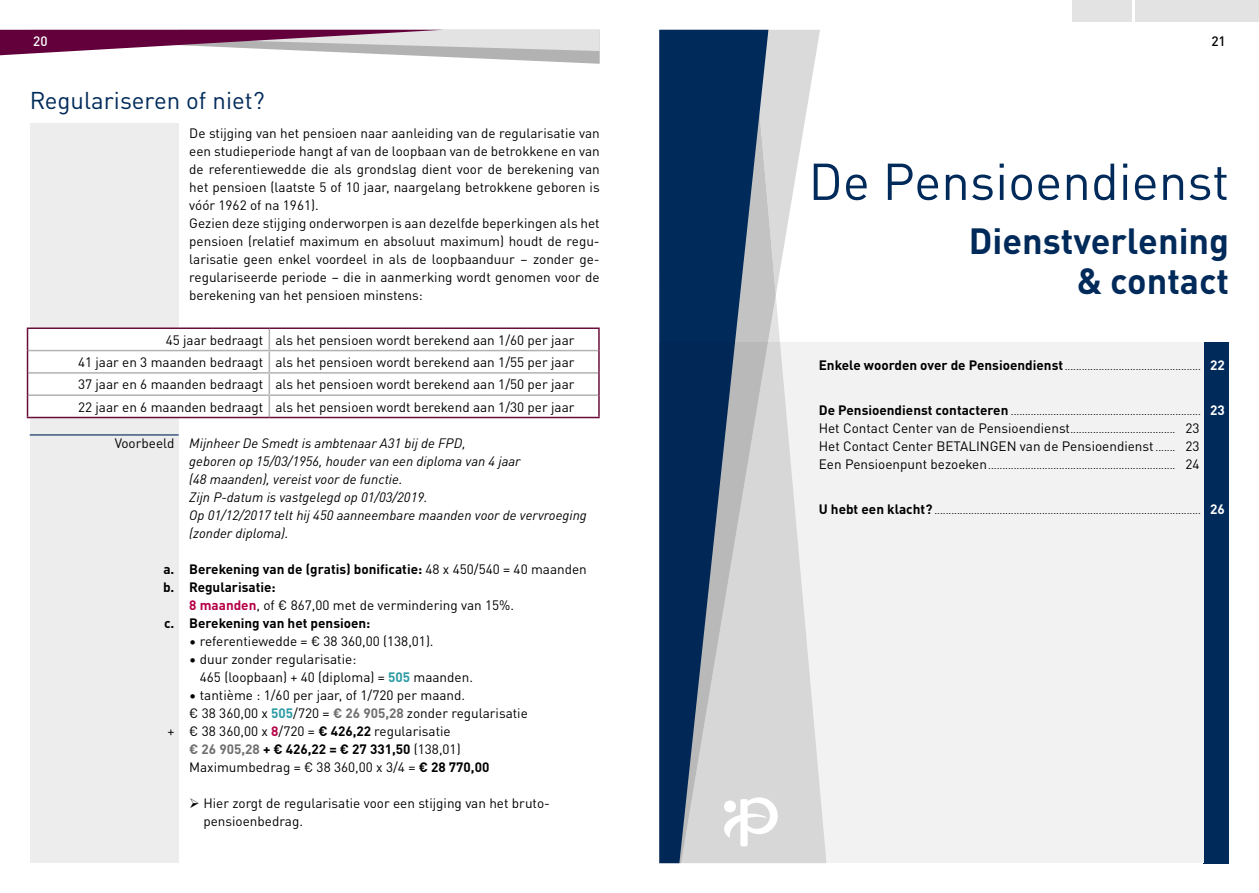
<style>
.page{position:relative;width:1259px;height:893px;background:#fff}
.page>*{position:absolute;margin:0;border:0;box-sizing:border-box;transform-origin:0 0}
.t1{font:51px "DINOT";color:#002a5a}
.t2{font:700 36px/40.5px "DINOT";color:#002a5a;text-align:right}
.t3{font:24px "DINOT";color:#002a5a}
.t4{font:13.5px/18px "DINOT";color:#000}
.t5{font:italic 13.5px/18px "DINOT";color:#000}
.t6{font:700 13.5px "DINOT";color:#000}
.t7{font:500 13.5px "DINOT";color:#fff}
.t8{font:500 13.5px "DINOT";color:#000}
.t9{font:10.5px "DINOT";color:#000}
.s1{font-style:normal}
.s2{font-weight:400}
.s3{font-weight:700;color:#b60146}
.s4{font-weight:700;color:#2d9ba5}
.s5{font-weight:700;color:#706f6f}
.s6{font-weight:700}
.s7{color:#706f6f}
.s8{font-weight:700;font-size:13.5px}
.s9{font-weight:700;font-size:13.5px;color:#fff}
.s10{font-size:10.5px}
.s11{font-size:13.5px}
</style>
<div class="page">
<svg style="left:0;top:30px;width:600px;height:34px"></svg>
<div style="left:30px;top:123px;width:149px;height:740px;background:#ededed"></div>
<hr style="left:30px;top:434px;width:149px;height:1px;background:#002a5a">
<svg style="left:28px;top:329px;width:570px;height:88px"></svg>
<hr style="left:268px;top:329px;width:2px;height:21px;background:#b3b2b2">
<hr style="left:28px;top:350px;width:241px;height:1px;background:#b3b2b2">
<hr style="left:269px;top:350px;width:329px;height:1px;background:#b3b2b2">
<hr style="left:268px;top:351px;width:2px;height:21px;background:#b3b2b2">
<hr style="left:28px;top:372px;width:241px;height:2px;background:#b3b2b2">
<hr style="left:269px;top:372px;width:329px;height:2px;background:#b3b2b2">
<hr style="left:268px;top:374px;width:2px;height:20px;background:#b3b2b2">
<hr style="left:28px;top:394px;width:241px;height:2px;background:#b3b2b2">
<hr style="left:269px;top:394px;width:329px;height:2px;background:#b3b2b2">
<hr style="left:268px;top:396px;width:2px;height:21px;background:#b3b2b2">
<hr style="left:27px;top:327px;width:242px;height:2px;background:#6a0d3a">
<hr style="left:269px;top:327px;width:331px;height:2px;background:#6a0d3a">
<hr style="left:598px;top:329px;width:2px;height:22px;background:#6a0d3a">
<hr style="left:598px;top:351px;width:2px;height:22px;background:#6a0d3a">
<hr style="left:598px;top:373px;width:2px;height:22px;background:#6a0d3a">
<svg style="left:27px;top:329px;width:1px;height:88px"></svg>
<hr style="left:598px;top:395px;width:2px;height:22px;background:#6a0d3a">
<hr style="left:27px;top:417px;width:242px;height:1px;background:#6a0d3a">
<hr style="left:269px;top:417px;width:331px;height:1px;background:#6a0d3a">
<div style="left:1203px;top:342px;width:26px;height:521px;background:#002a5a"></div>
<div style="left:659px;top:342px;width:544px;height:521px;background:#f2f2f2"></div>
<svg style="left:776px;top:30px;width:44px;height:232px"></svg>
<svg style="left:776px;top:262px;width:50px;height:601px"></svg>
<svg style="left:768px;top:30px;width:8px;height:833px;background:#d6d6d6"></svg>
<svg style="left:659px;top:30px;width:109px;height:833px;background:#506985"></svg>
<svg style="left:723px;top:797px;width:55px;height:49px"></svg>
<div style="left:1071px;top:0;width:60px;height:21px;background:#e3e3e3"></div>
<div style="left:1135px;top:0;width:124px;height:21px;background:#e3e3e3"></div>
<p class="t7" style="left:33px;top:30px;width:16px">20</p>
<h3 class="t3" style="left:30px;top:82px;width:236px">Regulariseren of niet?</h3>
<p class="t4" style="left:189px;top:123px;width:412px">De stijging van het pensioen naar aanleiding van de regularisatie van een studieperiode hangt af van de loopbaan van de betrokkene en van de referentiewedde die als grondslag dient voor de berekening van het pensioen (laatste 5 of 10 jaar, naargelang betrokkene geboren is vóór 1962 of na 1961).<br>Gezien deze stijging onderworpen is aan dezelfde beperkingen als het pensioen (relatief maximum en absoluut maximum) houdt de regu&shy;larisatie geen enkel voordeel in als de loopbaanduur – zonder ge&shy;regulariseerde periode – die in aanmerking wordt genomen voor de berekening van het pensioen minstens:</p>
<p class="t4" style="left:78px;top:328px;width:498px;line-height:22.4px;text-align:justify;text-indent:88px">45 jaar bedraagt als het pensioen wordt berekend aan 1/60 per jaar 41 jaar en 3 maanden bedraagt als het pensioen wordt berekend aan 1/55 per jaar 37 jaar en 6 maanden bedraagt als het pensioen wordt berekend aan 1/50 per jaar 22 jaar en 6 maanden bedraagt als het pensioen wordt berekend aan 1/30 per jaar</p>
<p class="t5" style="left:189px;top:434px;width:399px;text-indent:-75px"><span class="s1">Voorbeeld</span> Mijnheer De Smedt is ambtenaar A31 bij de FPD,<br>geboren op 15/03/1956, houder van een diploma van 4 jaar<br>(48 maanden), vereist voor de functie.<br>Zijn P-datum is vastgelegd op 01/03/2019.<br>Op 01/12/2017 telt hij 450 aanneembare maanden voor de vervroeging (zonder diploma).</p>
<p class="t6" style="left:163px;top:559px;width:425px">a. Berekening van de (gratis) bonificatie: <span class="s2">48 x 450/540 = 40 maanden</span></p>
<p class="t6" style="left:163px;top:577px;width:114px">b. Regularisatie:</p>
<p class="t4" style="left:189px;top:595px;width:326px"><span class="s3">8 maanden</span>, of € 867,00 met de vermindering van 15%.</p>
<p class="t6" style="left:164px;top:613px;width:208px">c. Berekening van het pensioen:</p>
<p class="t4" style="left:189px;top:631px;width:246px">• referentiewedde = € 38 360,00 (138,01).</p>
<p class="t4" style="left:200px;top:649px;width:275px;text-indent:-11px">• duur zonder regularisatie:<br>465 (loopbaan) + 40 (diploma) = <span class="s4">505</span> maanden.</p>
<p class="t4" style="left:189px;top:685px;width:277px">• tantième : 1/60 per jaar, of 1/720 per maand.</p>
<p class="t4" style="left:189px;top:703px;width:340px">€ 38 360,00 x <span class="s4">505</span>/720 = <span class="s5">€ 26 905,28</span> zonder regularisatie</p>
<p class="t4" style="left:167px;top:721px;width:285px">+ € 38 360,00 x <span class="s3">8</span>/720 = <span class="s6">€ 426,22</span> regularisatie</p>
<p class="t6" style="left:189px;top:739px;width:273px"><span class="s7">€ 26 905,28</span> + € 426,22 = € 27 331,50 <span class="s2">(138,01)</span></p>
<p class="t4" style="left:189px;top:757px;width:301px">Maximumbedrag = € 38 360,00 x 3/4 = <span class="s6">€ 28 770,00</span></p>
<p class="t4" style="left:203px;top:793px;width:346px;text-indent:-14px">➢ Hier zorgt de regularisatie voor een stijging van het bruto&shy;pensioenbedrag.</p>
<p class="t8" style="left:1211px;top:30px;width:16px">21</p>
<h1 class="t1" style="left:808px;top:143px;width:422px">De Pensioendienst</h1>
<h2 class="t2" style="left:969px;top:218px;width:262px">Dienstverlening &amp; contact</h2>
<p class="t9" style="left:819px;top:358px;width:408px"><span class="s8">Enkele woorden over de Pensioendienst</span> ................................................ <span class="s9">22</span></p>
<p class="t9" style="left:819px;top:403px;width:408px"><span class="s8">De Pensioendienst contacteren</span> ................................................................... <span class="s9">23</span></p>
<p class="t4" style="left:819px;top:418px;width:382px">Het Contact Center van de Pensioendienst<span class="s10">.....................................</span> 23<br>Het Contact Center BETALINGEN van de Pensioendienst <span class="s10">.......</span> 23</p>
<p class="t9" style="left:819px;top:457px;width:382px"><span class="s11">Een Pensioenpunt bezoeken</span>.................................................................. <span class="s11">24</span></p>
<p class="t9" style="left:819px;top:502px;width:408px"><span class="s8">U hebt een klacht?</span> .............................................................................................. <span class="s9">26</span></p>
</div>
